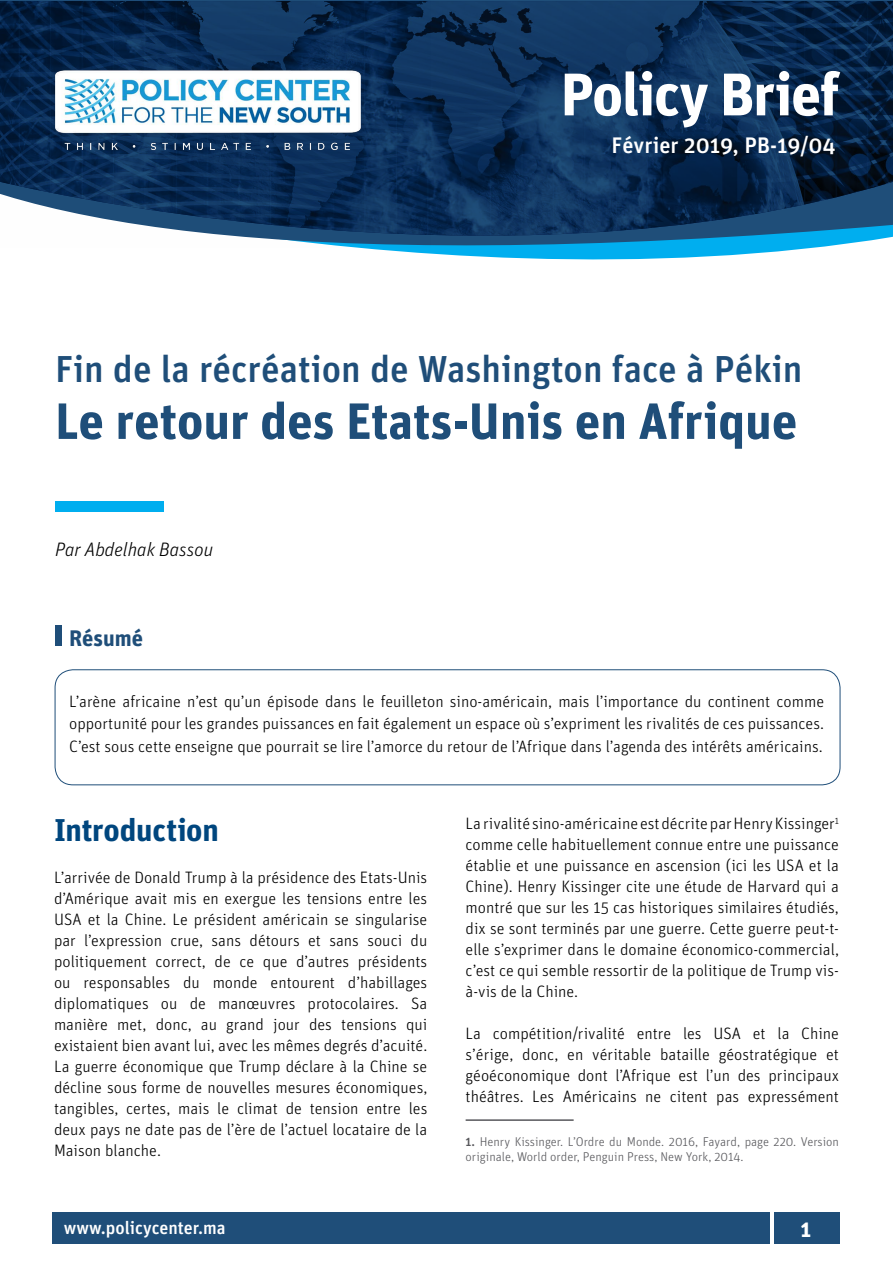
<style>
.page{position:relative;width:893px;height:1263px;background:#fff}
.page>*{position:absolute;margin:0;border:0;box-sizing:border-box;transform-origin:0 0}
.t1{font:700 60px "Unit Pro";letter-spacing:-.02em;color:#fff}
.t2{font:700 51px "Unit Pro";color:#1f4e79}
.t3{font:500 37.5px "Unit Pro";color:#1f4e79}
.t4{font:700 31.5px "Unit Pro";letter-spacing:-.005em;color:#00467e}
.t5{font:500 22.5px "Unit Pro";color:#fff}
.t6{font:700 22.5px "Unit Pro";color:#1f4e79}
.t7{font:700 22.5px "Unit Pro";color:#fff}
.t8{font:italic 300 19.5px "Unit Pro";color:#000}
.t9{font:500 18px "Unit Pro";color:#fff}
.t10{font:300 16.5px/21px "Unit Pro";color:#000;text-align:justify}
.t11{font:300 12.75px/15.3px "Unit Pro";color:#58585c}
.s1{font-weight:500}
</style>
<div class="page">
<div style="left:52px;top:1212px;width:718px;height:31px;background:#1f4e79"></div>
<div style="left:774px;top:1212px;width:65px;height:31px;background:#1f4e79"></div>
<div style="left:55px;top:669px;width:785px;height:116px;border:1px solid #1f4e79;border-radius:18px"></div>
<div style="left:55px;top:625px;width:7px;height:21px;background:#1f4e79"></div>
<div style="left:55px;top:501px;width:109px;height:11px;background:#00aeef"></div>
<hr style="left:466px;top:1119px;width:108px;height:2px;background:#58585c">
<svg style="left:362px;top:0;width:531px;height:260px;fill:#01aeef"></svg>
<img style="left:431px;top:1px;width:462px;height:236px">
<img style="left:0;top:0;width:431px;height:248px">
<h1 class="t1" style="left:560px;top:55px;width:280px">Policy Brief</h1>
<h3 class="t5" style="left:611px;top:130px;width:226px">Février 2019, PB-19/04</h3>
<h3 class="t3" style="left:55px;top:345px;width:749px">Fin de la récréation de Washington face à Pékin</h3>
<h2 class="t2" style="left:55px;top:388px;width:744px">Le retour des Etats-Unis en Afrique</h2>
<p class="t8" style="left:55px;top:538px;width:160px">Par Abdelhak Bassou</p>
<h3 class="t6" style="left:69px;top:623px;width:76px">Résumé</h3>
<p class="t10" style="left:69px;top:690px;width:756px;line-height:22.5px">L’arène africaine n’est qu’un épisode dans le feuilleton sino-américain, mais l’importance du continent comme opportunité pour les grandes puissances en fait également un espace où s’expriment les rivalités de ces puissances.<br>C’est sous cette enseigne que pourrait se lire l’amorce du retour de l’Afrique dans l’agenda des intérêts américains.</p>
<h3 class="t4" style="left:54px;top:809px;width:166px">Introduction</h3>
<p class="t10" style="left:54px;top:867px;width:375px">L’arrivée de Donald Trump à la présidence des Etats-Unis d’Amérique avait mis en exergue les tensions entre les USA et la Chine. Le président américain se singularise par l’expression crue, sans détours et sans souci du politiquement correct, de ce que d’autres présidents ou responsables du monde entourent d’habillages diplomatiques ou de manœuvres protocolaires. Sa manière met, donc, au grand jour des tensions qui existaient bien avant lui, avec les mêmes degrés d’acuité.<br>La guerre économique que Trump déclare à la Chine se décline sous forme de nouvelles mesures économiques, tangibles, certes, mais le climat de tension entre les deux pays ne date pas de l’ère de l’actuel locataire de la Maison blanche.</p>
<p class="t10" style="left:466px;top:813px;width:375px">La rivalité sino-américaine est décrite par Henry Kissinger<sup>1 </sup>comme celle habituellement connue entre une puissance établie et une puissance en ascension (ici les USA et la Chine). Henry Kissinger cite une étude de Harvard qui a montré que sur les 15 cas historiques similaires étudiés, dix se sont terminés par une guerre. Cette guerre peut-t&shy;elle s’exprimer dans le domaine économico-commercial, c’est ce qui semble ressortir de la politique de Trump vis&shy;à-vis de la Chine.</p>
<p class="t10" style="left:466px;top:1023px;width:375px">La compétition/rivalité entre les USA et la Chine s’érige, donc, en véritable bataille géostratégique et géoéconomique dont l’Afrique est l’un des principaux théâtres. Les Américains ne citent pas expressément</p>
<p class="t11" style="left:466px;top:1133px;width:375px"><span class="s1">1.</span> Henry Kissinger. L’Ordre du Monde. 2016, Fayard, page 220. Version originale, World order, Penguin Press, New York, 2014.</p>
<p class="t9" style="left:64px;top:1216px;width:164px">www.policycenter.ma</p>
<h3 class="t7" style="left:801px;top:1214px;width:12px">1</h3>
</div>
